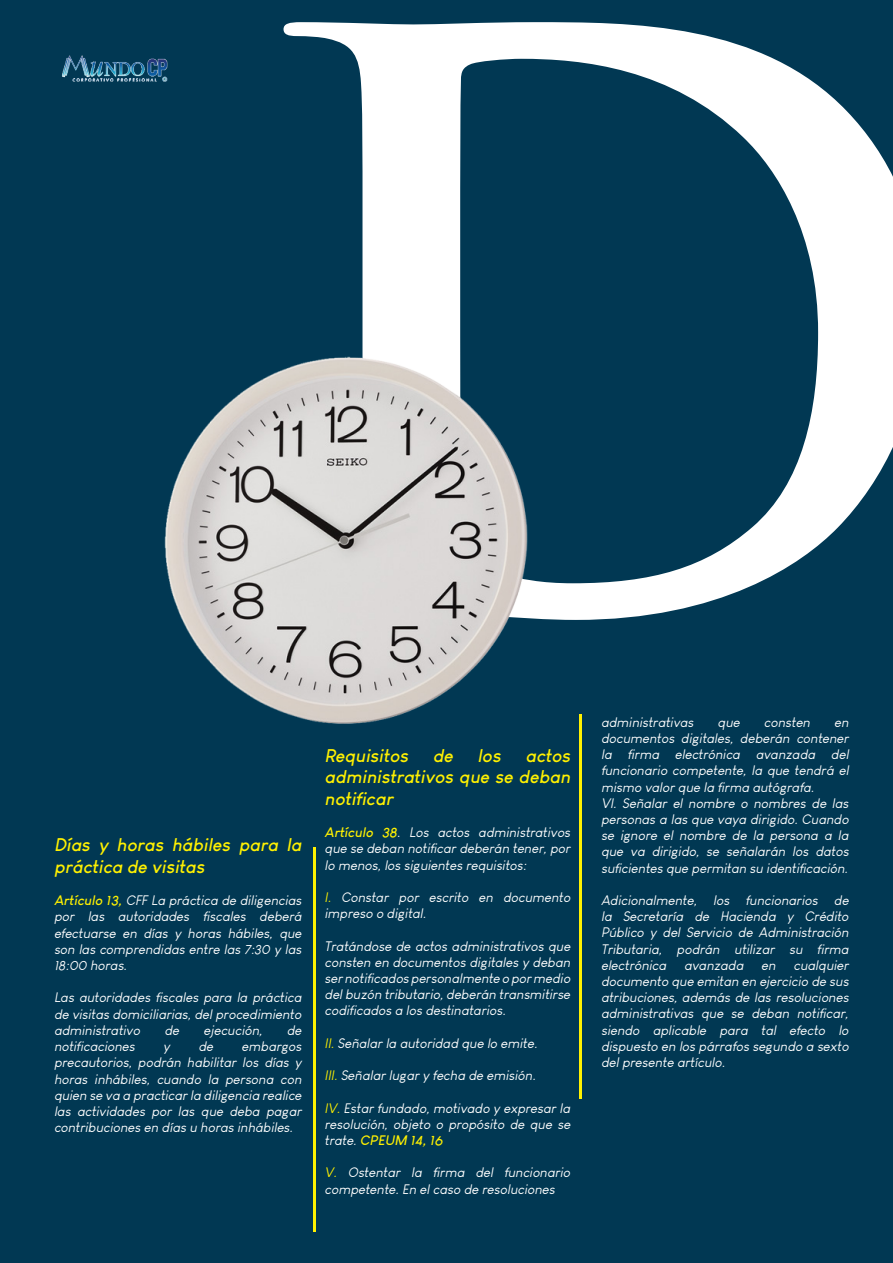
<style>
.page{position:relative;width:893px;height:1263px;background:#013853}
.page>*{position:absolute;margin:0;border:0;box-sizing:border-box;transform-origin:0 0}
.t1{font:700 781.35px "Trajan Pro";color:#fff}
.t2{font:italic 700 18px/21.6px "Louis George Cafe";color:#fff101}
.t3{font:italic 13.5px/16.2px "Louis George Cafe";color:#fff;text-align:justify}
.s1{font-weight:700;color:#fff101}
.s2{font-style:normal}
.s3{color:#fff101}
</style>
<div class="page">
<img style="left:164px;top:356px;width:364px;height:368px">
<hr style="left:313px;top:847px;width:2px;height:385px;background:#fff101">
<hr style="left:579px;top:713px;width:3px;height:385px;background:#fff101">
<img style="left:62px;top:55px;width:106px;height:27px">
<p class="t1" style="left:234px;top:-159px;width:733px">D</p>
<p class="t2" style="left:54px;top:834px;width:253px">Días y horas hábiles para la práctica de visitas</p>
<p class="t3" style="left:54px;top:892px;width:252px"><span class="s1">Artículo 13,</span> CFF La práctica de diligencias por las autoridades fiscales deberá efectuarse en días y horas hábiles, que son las comprendidas entre las 7:30 y las 18:00 horas.</p>
<p class="t3" style="left:54px;top:990px;width:252px">Las autoridades fiscales para la práctica de visitas domiciliarias,delprocedimiento</p>
<p class="t3" style="left:54px;top:1022px;width:90px">administrativo</p>
<p class="t3" style="left:164px;top:1022px;width:19px">de</p>
<p class="t3" style="left:204px;top:1022px;width:63px">ejecución,</p>
<p class="t3" style="left:287px;top:1022px;width:19px">de</p>
<p class="t3" style="left:54px;top:1038px;width:85px">notificaciones</p>
<p class="t3" style="left:163px;top:1038px;width:11px">y</p>
<p class="t3" style="left:198px;top:1038px;width:19px">de</p>
<p class="t3" style="left:54px;top:1038px;width:252px;text-indent:188px">embargos precautorios, podrán habilitar los días y horas inhábiles, cuando la persona con quien se va a practicarla diligencia realice las actividades por las que deba pagar contribuciones en días u horas inhábiles.</p>
<p class="t2" style="left:325px;top:744px;width:251px;text-align:justify">Requisitos de los actos administrativos que se deban notificar</p>
<p class="t3" style="left:325px;top:824px;width:250px"><span class="s1">Artículo 38</span><span class="s2">.</span> Los actos administrativos que se deban notificardeberán tener,por lo menos,los siguientes requisitos:</p>
<p class="t3" style="left:325px;top:889px;width:250px"><span class="s3">I.</span> Constar por escrito en documento impreso o digital.</p>
<p class="t3" style="left:325px;top:938px;width:250px">Tratándose de actos administrativos que consten en documentos digitales y deban sernotificados personalmente o pormedio delbuzón tributario,deberán transmitirse codificados a los destinatarios.</p>
<p class="t3" style="left:325px;top:1035px;width:217px"><span class="s3">II.</span>Señalarla autoridad que lo emite.</p>
<p class="t3" style="left:325px;top:1067px;width:215px"><span class="s3">III.</span>Señalarlugary fecha de emisión.</p>
<p class="t3" style="left:325px;top:1100px;width:250px"><span class="s3">IV.</span>Estarfundado,motivado y expresarla resolución, objeto o propósito de que se trate.<span class="s1">CPEUM 14,16</span></p>
<p class="t3" style="left:325px;top:1164px;width:250px"><span class="s3">V.</span> Ostentar la firma del funcionario competente.En elcaso de resoluciones</p>
<p class="t3" style="left:601px;top:714px;width:97px">administrativas</p>
<p class="t3" style="left:718px;top:714px;width:27px">que</p>
<p class="t3" style="left:764px;top:714px;width:51px">consten</p>
<p class="t3" style="left:601px;top:714px;width:252px;text-indent:233px">en documentos digitales, deberán contener la firma electrónica avanzada del funcionario competente, la que tendrá el mismo valorque la firma autógrafa.</p>
<p class="t3" style="left:601px;top:795px;width:252px">VI. Señalar el nombre o nombres de las personas a las que vaya dirigido. Cuando se ignore el nombre de la persona a la que va dirigido, se señalarán los datos suficientes que permitan su identificación.</p>
<p class="t3" style="left:601px;top:892px;width:252px">Adicionalmente, los funcionarios de la Secretaría de Hacienda y Crédito Público y del Servicio de Administración Tributaria, podrán utilizar su firma electrónica avanzada en cualquier documento que emitan en ejercicio de sus atribuciones, además de las resoluciones administrativas que se deban notificar, siendo aplicable para tal efecto lo dispuesto en los párrafos segundo a sexto delpresente artículo.</p>
</div>
